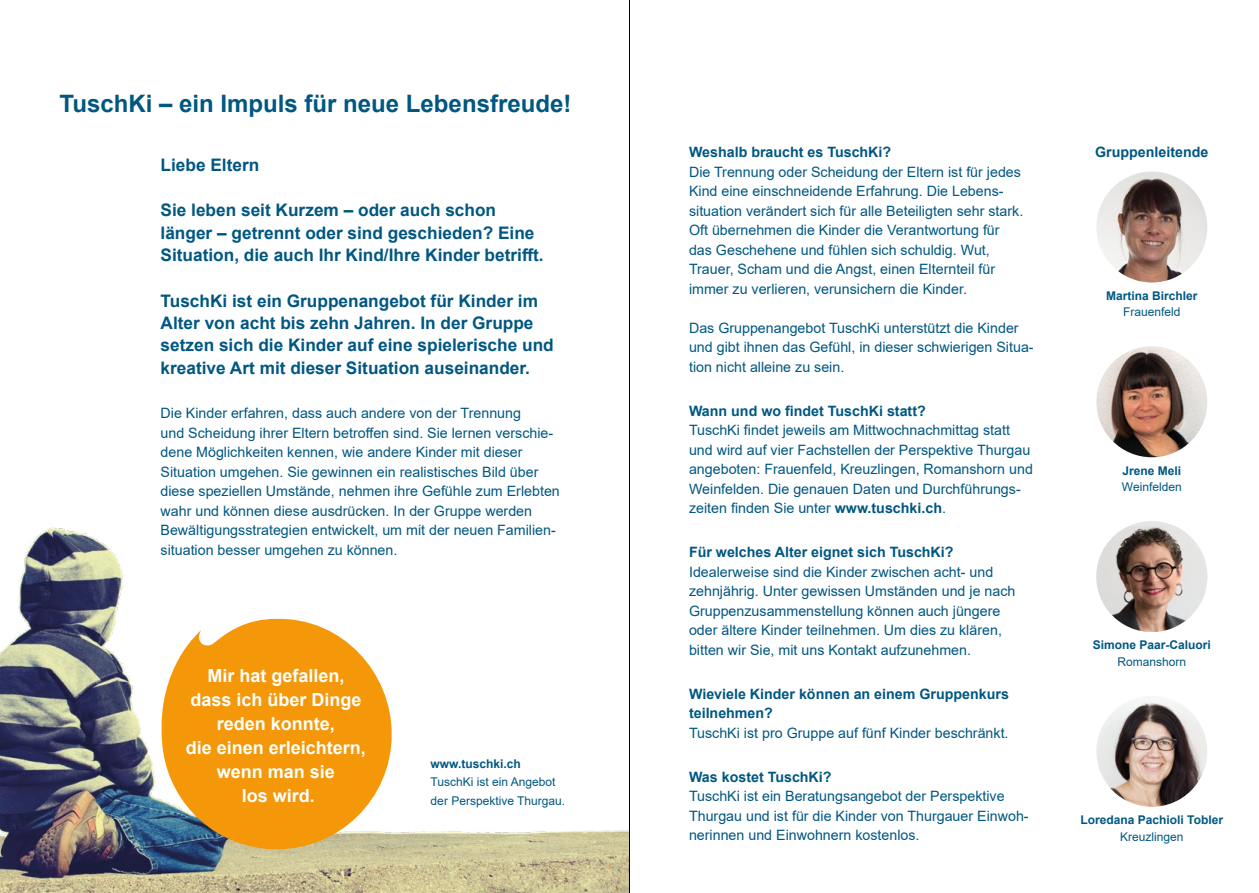
<style>
.page{position:relative;width:1259px;height:893px;background:#fff}
.page>*{position:absolute;margin:0;border:0;box-sizing:border-box;transform-origin:0 0}
.t1{font:700 24px "Arial";color:#005781}
.t2{font:700 18px/24px "Arial";color:#fff;text-align:center}
.t3{font:700 17.25px/22.5px "Arial";color:#005781}
.t4{font:14.25px/19.5px "Arial";color:#005781}
.t5{font:700 14.25px/19.5px "Arial";color:#005781}
.t6{font:12px/18.5px "Arial";color:#005781}
.t7{font:700 12px "Arial";color:#005781}
.s1{font-weight:700}
</style>
<div class="page">
<img style="left:0;top:528px;width:629px;height:365px">
<svg style="left:156px;top:616px;width:242px;height:239px;fill:#f49708"></svg>
<img style="left:1096px;top:172px;width:111px;height:110px;border-radius:55px">
<img style="left:1096px;top:346px;width:111px;height:111px;border-radius:55px">
<img style="left:1096px;top:526px;width:111px;height:106px">
<img style="left:1096px;top:696px;width:111px;height:111px;border-radius:55px">
<hr style="left:629px;top:0;width:1px;height:893px;background:#000">
<h1 class="t1" style="left:60px;top:86px;width:513px">TuschKi – ein Impuls für neue Lebensfreude!</h1>
<p class="t3" style="left:161px;top:154px;width:100px">Liebe Eltern</p>
<p class="t3" style="left:161px;top:199px;width:384px">Sie leben seit Kurzem – oder auch schon länger – getrennt oder sind geschieden? Eine<br>Situation, die auch Ihr Kind/Ihre Kinder betrifft.</p>
<p class="t3" style="left:161px;top:289px;width:395px">TuschKi ist ein Gruppenangebot für Kinder im Alter von acht bis zehn Jahren. In der Gruppe setzen sich die Kinder auf eine spielerische und kreative Art mit dieser Situation auseinander.</p>
<p class="t4" style="left:161px;top:403px;width:401px">Die Kinder erfahren, dass auch andere von der Trennung<br>und Scheidung ihrer Eltern betroffen sind. Sie lernen verschie&shy;dene Möglichkeiten kennen, wie andere Kinder mit dieser Situation umgehen. Sie gewinnen ein realistisches Bild über diese speziellen Umstände, nehmen ihre Gefühle zum Erlebten wahr und können diese ausdrücken. In der Gruppe werden Bewältigungsstrategien entwickelt, um mit der neuen Familien&shy;situation besser umgehen zu können.</p>
<p class="t2" style="left:186px;top:664px;width:182px">Mir hat gefallen, dass ich über Dinge reden konnte,<br>die einen erleichtern, wenn man sie<br>los wird.</p>
<p class="t7" style="left:431px;top:755px;width:92px">www.tuschki.ch</p>
<p class="t6" style="left:431px;top:773px;width:136px">TuschKi ist ein Angebot der Perspektive Thurgau.</p>
<p class="t5" style="left:689px;top:142px;width:204px">Weshalb braucht es TuschKi?</p>
<p class="t4" style="left:689px;top:162px;width:336px">Die Trennung oder Scheidung der Eltern ist für jedes Kind eine einschneidende Erfahrung. Die Lebens&shy;situation verändert sich für alle Beteiligten sehr stark.<br>Oft übernehmen die Kinder die Verantwortung für das Geschehene und fühlen sich schuldig. Wut, Trauer, Scham und die Angst, einen Elternteil für immer zu verlieren, verunsichern die Kinder.</p>
<p class="t4" style="left:689px;top:318px;width:346px">Das Gruppenangebot TuschKi unterstützt die Kinder und gibt ihnen das Gefühl, in dieser schwierigen Situa&shy;tion nicht alleine zu sein.</p>
<p class="t5" style="left:689px;top:401px;width:238px">Wann und wo findet TuschKi statt?</p>
<p class="t4" style="left:689px;top:420px;width:345px">TuschKi findet jeweils am Mittwochnachmittag statt und wird auf vier Fachstellen der Perspektive Thurgau angeboten: Frauenfeld, Kreuzlingen, Romanshorn und Weinfelden. Die genauen Daten und Durchführungs&shy;zeiten finden Sie unter <span class="s1">www.tuschki.ch</span>.</p>
<p class="t5" style="left:689px;top:543px;width:266px">Für welches Alter eignet sich TuschKi?</p>
<p class="t4" style="left:689px;top:562px;width:328px">Idealerweise sind die Kinder zwischen acht- und zehnjährig. Unter gewissen Umständen und je nach Gruppenzusammenstellung können auch jüngere oder ältere Kinder teilnehmen. Um dies zu klären, bitten wir Sie, mit uns Kontakt aufzunehmen.</p>
<p class="t5" style="left:689px;top:684px;width:321px">Wieviele Kinder können an einem Gruppenkurs teilnehmen?</p>
<p class="t4" style="left:689px;top:723px;width:321px">TuschKi ist pro Gruppe auf fünf Kinder beschränkt.</p>
<p class="t5" style="left:689px;top:767px;width:144px">Was kostet TuschKi?</p>
<p class="t4" style="left:689px;top:787px;width:341px">TuschKi ist ein Beratungsangebot der Perspektive<br>Thurgau und ist für die Kinder von Thurgauer Einwoh&shy;nerinnen und Einwohnern kostenlos.</p>
<p class="t5" style="left:1095px;top:142px;width:115px">Gruppenleitende</p>
<p class="t7" style="left:1106px;top:287px;width:93px">Martina Birchler</p>
<p class="t6" style="left:1123px;top:303px;width:59px">Frauenfeld</p>
<p class="t7" style="left:1122px;top:462px;width:60px">Jrene Meli</p>
<p class="t6" style="left:1122px;top:478px;width:61px">Weinfelden</p>
<p class="t7" style="left:1092px;top:637px;width:120px">Simone Paar-Caluori</p>
<p class="t6" style="left:1117px;top:652px;width:70px">Romanshorn</p>
<p class="t7" style="left:1080px;top:811px;width:144px">Loredana Pachioli Tobler</p>
<p class="t6" style="left:1120px;top:827px;width:65px">Kreuzlingen</p>
</div>
